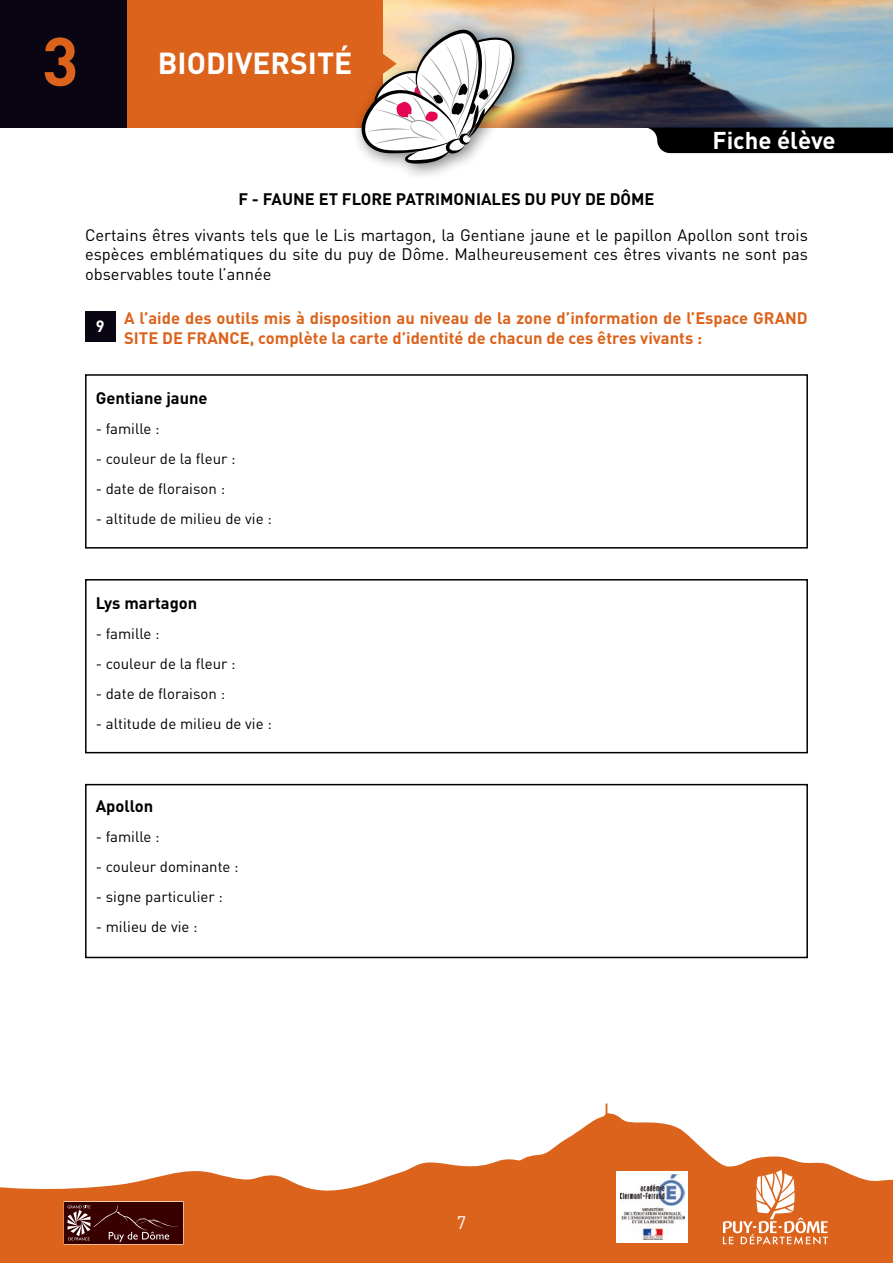
<style>
.page{position:relative;width:893px;height:1263px;background:#fff}
.page>*{position:absolute;margin:0;border:0;box-sizing:border-box;transform-origin:0 0}
.t1{font:700 67.5px "DIN";color:#dc631b}
.t2{font:700 30px "DIN";color:#fff}
.t3{font:700 24px "DIN";color:#fff}
.t4{font:18px "DIN";color:#fff}
.t5{font:16.5px/19.5px "DIN";color:#000;text-align:justify}
.t6{font:700 16.5px/19.5px "DIN";color:#dc631b}
.t7{font:700 16.5px "DIN";color:#000}
.t8{font:700 16.2px "DIN";color:#fff}
.t9{font:15px "DIN";color:#000}
</style>
<div class="page">
<img style="left:383px;top:0;width:510px;height:128px">
<svg style="left:0;top:1103px;width:893px;height:160px;fill:#dc631b"></svg>
<div style="left:0;top:0;width:128px;height:128px;background:#0a0512"></div>
<div style="left:128px;top:0;width:255px;height:128px;background:#dc631b"></div>
<div style="left:648px;top:128px;width:245px;height:25px;background:#000"></div>
<svg style="left:64px;top:1201px;width:120px;height:43px;background:#511e1e"></svg>
<div style="left:85px;top:374px;width:723px;height:175px;border:2px solid #000"></div>
<div style="left:85px;top:579px;width:723px;height:174px;border:2px solid #000"></div>
<div style="left:85px;top:784px;width:723px;height:174px;border:2px solid #000"></div>
<div style="left:85px;top:311px;width:31px;height:31px;background:#0a0512"></div>
<div style="left:351px;top:19px;width:180px;height:161px;background:#000;opacity:.5"></div>
<svg style="left:357px;top:29px;width:157px;height:135px"></svg>
<div style="left:617px;top:1171px;width:71px;height:72px;background:#fff"></div>
<img style="left:620px;top:1175px;width:65px;height:65px">
<svg style="left:723px;top:1169px;width:105px;height:76px"></svg>
<h1 class="t1" style="left:42px;top:17px;width:38px">3</h1>
<h2 class="t2" style="left:158px;top:43px;width:196px">BIODIVERSITé</h2>
<h3 class="t3" style="left:712px;top:124px;width:125px">Fiche élève</h3>
<p class="t7" style="left:238px;top:188px;width:254px">F - Faune et flore patrimoniales</p>
<p class="t7" style="left:525px;top:188px;width:129px">du puy de Dôme</p>
<p class="t5" style="left:85px;top:225px;width:724px">Certains êtres vivants tels que le Lis martagon, la Gentiane jaune et le papillon Apollon sont trois espèces emblématiques du site du puy de Dôme. Malheureusement ces êtres vivants ne sont pas observables toute l’année</p>
<p class="t6" style="left:124px;top:308px;width:685px">A l’aide des outils mis à disposition au niveau de la zone d’information de l’Espace GRAN D<br>SITE DE FRAN CE, complète la carte d’identité de chacun de ces êtres vivants :</p>
<p class="t8" style="left:96px;top:316px;width:10px">9</p>
<p class="t7" style="left:96px;top:387px;width:113px">Gentiane jaune</p>
<p class="t9" style="left:96px;top:419px;width:66px">- famille :</p>
<p class="t9" style="left:96px;top:449px;width:141px">- couleur de la fleur :</p>
<p class="t9" style="left:96px;top:479px;width:131px">- date de floraison :</p>
<p class="t9" style="left:96px;top:509px;width:178px">- altitude de milieu de vie :</p>
<p class="t7" style="left:96px;top:592px;width:103px">Lys martagon</p>
<p class="t9" style="left:96px;top:624px;width:66px">- famille :</p>
<p class="t9" style="left:96px;top:654px;width:141px">- couleur de la fleur :</p>
<p class="t9" style="left:96px;top:684px;width:131px">- date de floraison :</p>
<p class="t9" style="left:96px;top:714px;width:178px">- altitude de milieu de vie :</p>
<p class="t7" style="left:96px;top:795px;width:59px">Apollon</p>
<p class="t9" style="left:96px;top:827px;width:66px">- famille :</p>
<p class="t9" style="left:96px;top:857px;width:144px">- couleur dominante :</p>
<p class="t9" style="left:96px;top:887px;width:129px">- signe particulier :</p>
<p class="t9" style="left:96px;top:917px;width:103px">- milieu de vie :</p>
<p class="t4" style="left:457px;top:1211px;width:11px">7</p>
</div>
